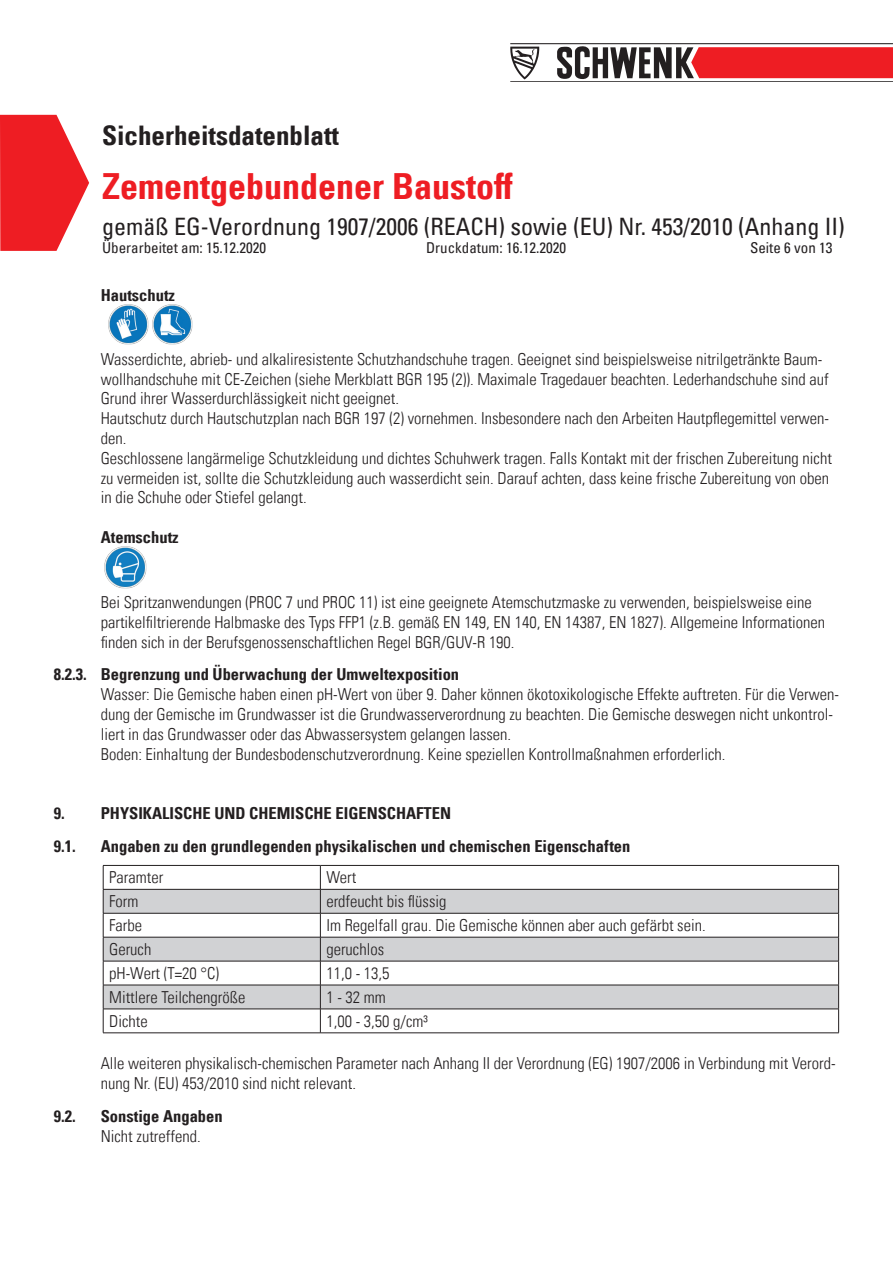
<style>
.page{position:relative;width:893px;height:1263px;background:#fff}
.page>*{position:absolute;margin:0;border:0;box-sizing:border-box;transform-origin:0 0}
.t1{font:36px "Univers Com 67 Bold Cond";color:#ee1d23}
.t2{font:27px "Univers Com 67 Bold Cond";color:#231f20}
.t3{font:condensed 24px "Univers Com 57";color:#231f20}
.t4{font:16.5px/19.8px "Univers Com 47 Light Cond";color:#231f20}
.t5{font:16.5px/32.5px "Univers Com 67 Bold Cond";color:#231f20}
.t6{font:condensed 15px "Univers Com 57";color:#231f20}
</style>
<div class="page">
<hr style="left:510px;top:81px;width:383px;height:1px;background:#231f20">
<hr style="left:510px;top:43px;width:383px;height:1px;background:#231f20">
<svg style="left:510px;top:47px;width:29px;height:32px"></svg>
<svg style="left:557px;top:46px;width:336px;height:33px"></svg>
<svg style="left:0;top:115px;width:89px;height:136px"></svg>
<img style="left:108px;top:304px;width:41px;height:41px">
<img style="left:152px;top:304px;width:41px;height:41px">
<img style="left:104px;top:546px;width:43px;height:42px">
<svg style="left:104px;top:866px;width:734px;height:166px"></svg>
<svg style="left:104px;top:890px;width:734px;height:119px;fill:#d1d2d4"></svg>
<hr style="left:103px;top:889px;width:217px;height:1px;background:#231f20">
<hr style="left:320px;top:889px;width:519px;height:1px;background:#231f20">
<hr style="left:103px;top:913px;width:217px;height:1px;background:#231f20">
<hr style="left:320px;top:913px;width:519px;height:1px;background:#231f20">
<hr style="left:103px;top:937px;width:217px;height:1px;background:#231f20">
<hr style="left:320px;top:937px;width:519px;height:1px;background:#231f20">
<hr style="left:103px;top:961px;width:217px;height:1px;background:#231f20">
<hr style="left:320px;top:961px;width:519px;height:1px;background:#231f20">
<hr style="left:103px;top:985px;width:217px;height:1px;background:#231f20">
<hr style="left:320px;top:985px;width:519px;height:1px;background:#231f20">
<hr style="left:103px;top:1009px;width:217px;height:1px;background:#231f20">
<hr style="left:320px;top:1009px;width:519px;height:1px;background:#231f20">
<hr style="left:103px;top:865px;width:217px;height:1px;background:#231f20">
<hr style="left:320px;top:865px;width:519px;height:1px;background:#231f20">
<svg style="left:103px;top:866px;width:1px;height:166px"></svg>
<svg style="left:320px;top:866px;width:1px;height:166px"></svg>
<svg style="left:838px;top:866px;width:1px;height:166px"></svg>
<hr style="left:103px;top:1032px;width:217px;height:1px;background:#231f20">
<hr style="left:320px;top:1032px;width:519px;height:1px;background:#231f20">
<h2 class="t2" style="left:102px;top:119px;width:239px">Sicherheitsdatenblatt</h2>
<h1 class="t1" style="left:102px;top:164px;width:412px">Zementgebundener Baustoff</h1>
<h3 class="t3" style="left:102px;top:211px;width:744px">gemäß EG-Verordnung 1907/2006 (REACH) sowie (EU) Nr. 453/2010 (Anhang II)</h3>
<p class="t6" style="left:102px;top:238px;width:166px">Überarbeitet am: 15.12.2020</p>
<p class="t6" style="left:426px;top:238px;width:141px">Druckdatum: 16.12.2020</p>
<p class="t6" style="left:750px;top:238px;width:84px">Seite 6 von 13</p>
<p class="t5" style="left:101px;top:279px;width:76px">Hautschutz</p>
<p class="t4" style="left:101px;top:349px;width:733px">Wasserdichte, abrieb- und alkaliresistente Schutzhandschuhe tragen. Geeignet sind beispielsweise nitrilgetränkte Baum&shy;wollhandschuhe mit CE-Zeichen (siehe Merkblatt BGR 195 (2)). Maximale Tragedauer beachten. Lederhandschuhe sind auf Grund ihrer Wasserdurchlässigkeit nicht geeignet.<br>Hautschutz durch Hautschutzplan nach BGR 197 (2) vornehmen. Insbesondere nach den Arbeiten Hautpflegemittel verwen&shy;den.<br>Geschlossene langärmelige Schutzkleidung und dichtes Schuhwerk tragen. Falls Kontakt mit der frischen Zubereitung nicht zu vermeiden ist, sollte die Schutzkleidung auch wasserdicht sein. Darauf achten, dass keine frische Zubereitung von oben in die Schuhe oder Stiefel gelangt.</p>
<p class="t5" style="left:101px;top:521px;width:79px">Atemschutz</p>
<p class="t4" style="left:101px;top:593px;width:726px">Bei Spritzanwendungen (PROC 7 und PROC 11) ist eine geeignete Atemschutzmaske zu verwenden, beispielsweise eine partikelfiltrierende Halbmaske des Typs FFP1 (z.B. gemäß EN 149, EN 140, EN 14387, EN 1827). Allgemeine Informationen finden sich in der Berufsgenossenschaftlichen Regel BGR/GUV-R 190.</p>
<p class="t5" style="left:54px;top:658px;width:407px">8.2.3. Begrenzung und Überwachung der Umweltexposition</p>
<p class="t4" style="left:101px;top:684px;width:740px">Wasser: Die Gemische haben einen pH-Wert von über 9. Daher können ökotoxikologische Effekte auftreten. Für die Verwen&shy;dung der Gemische im Grundwasser ist die Grundwasserverordnung zu beachten. Die Gemische deswegen nicht unkontrol&shy;liert in das Grundwasser oder das Abwassersystem gelangen lassen.<br>Boden: Einhaltung der Bundesbodenschutzverordnung. Keine speziellen Kontrollmaßnahmen erforderlich.</p>
<p class="t5" style="left:54px;top:797px;width:399px">9. PHYSIKALISCHE UND CHEMISCHE EIGENSCHAFTEN<br>9.1.</p>
<p class="t5" style="left:101px;top:829px;width:531px">Angaben zu den grundlegenden physikalischen und chemischen Eigenschaften</p>
<p class="t4" style="left:109px;top:868px;width:56px">Paramter</p>
<p class="t4" style="left:326px;top:868px;width:31px">Wert</p>
<p class="t4" style="left:109px;top:891px;width:31px">Form</p>
<p class="t4" style="left:326px;top:891px;width:122px">erdfeucht bis flüssig</p>
<p class="t4" style="left:109px;top:915px;width:34px">Farbe</p>
<p class="t4" style="left:326px;top:915px;width:381px">Im Regelfall grau. Die Gemische können aber auch gefärbt sein.</p>
<p class="t4" style="left:109px;top:939px;width:44px">Geruch</p>
<p class="t4" style="left:326px;top:939px;width:59px">geruchlos</p>
<p class="t4" style="left:109px;top:963px;width:111px">pH-Wert (T=20 °C)</p>
<p class="t4" style="left:326px;top:963px;width:65px">11,0 - 13,5</p>
<p class="t4" style="left:109px;top:987px;width:138px">Mittlere Teilchengröße</p>
<p class="t4" style="left:326px;top:987px;width:61px">1 - 32 mm</p>
<p class="t4" style="left:109px;top:1011px;width:40px">Dichte</p>
<p class="t4" style="left:326px;top:1011px;width:103px">1,00 - 3,50 g/cm³</p>
<p class="t4" style="left:101px;top:1054px;width:736px">Alle weiteren physikalisch-chemischen Parameter nach Anhang II der Verordnung (EG) 1907/2006 in Verbindung mit Verord&shy;nung Nr. (EU) 453/2010 sind nicht relevant.</p>
<p class="t5" style="left:54px;top:1099px;width:23px">9.2.</p>
<p class="t5" style="left:101px;top:1099px;width:123px">Sonstige Angaben</p>
<p class="t4" style="left:101px;top:1126px;width:101px">Nicht zutreffend.</p>
</div>
